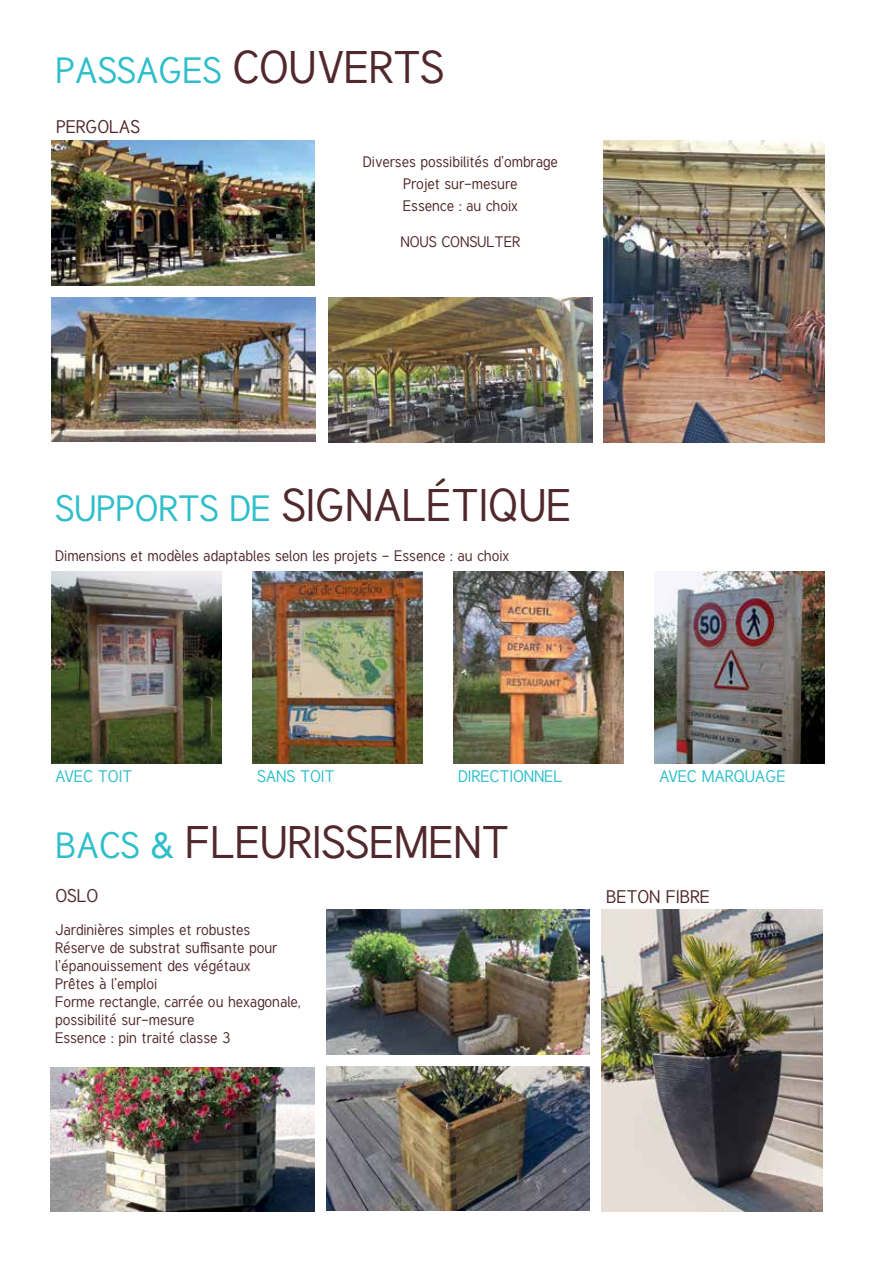
<style>
.page{position:relative;width:893px;height:1263px;background:#fff}
.page>*{position:absolute;margin:0;border:0;box-sizing:border-box;transform-origin:0 0}
.t1{font:45px "Tuffy";color:#51282b}
.t2{font:36px "Tuffy";color:#2ebfca}
.t3{font:18px "Tuffy";color:#51282b}
.t4{font:16.5px "Tuffy";color:#2ebfca}
.t5{font:15px/18px "Tuffy";color:#51282b}
.s1{font-size:45px;color:#51282b}
.s2{font-size:36px;color:#2ebfca}
.s3{font-family:"Helvetica";font-size:36px;color:#2ebfca}
</style>
<div class="page">
<img style="left:326px;top:1066px;width:264px;height:145px">
<img style="left:326px;top:909px;width:264px;height:145px">
<img style="left:51px;top:1067px;width:263px;height:145px">
<img style="left:655px;top:572px;width:170px;height:191px">
<img style="left:454px;top:572px;width:170px;height:191px">
<img style="left:52px;top:572px;width:170px;height:191px">
<img style="left:253px;top:572px;width:170px;height:191px">
<img style="left:52px;top:141px;width:262px;height:144px">
<img style="left:52px;top:297px;width:263px;height:145px">
<img style="left:602px;top:909px;width:221px;height:302px">
<img style="left:604px;top:141px;width:221px;height:302px">
<img style="left:328px;top:298px;width:264px;height:145px">
<h2 class="t2" style="left:56px;top:49px;width:390px">PASSAGES <span class="s1">COUVERTS</span></h2>
<p class="t3" style="left:56px;top:116px;width:85px">PERGOLAS</p>
<p class="t5" style="left:363px;top:150px;width:196px;line-height:22.2px;text-align:center">Diverses possibilités d’ombrage<br>Projet sur-mesure<br>Essence : au choix</p>
<p class="t5" style="left:401px;top:233px;width:121px">NOUS CONSULTER</p>
<h1 class="t1" style="left:55px;top:478px;width:518px"><span class="s2">SUPPORTS DE</span> SIGNALÉTIQUE</h1>
<p class="t5" style="left:55px;top:546px;width:455px">Dimensions et modèles adaptables selon les projets - Essence : au choix</p>
<p class="t4" style="left:55px;top:766px;width:79px">AVEC TOIT</p>
<p class="t4" style="left:257px;top:767px;width:79px">SANS TOIT</p>
<p class="t4" style="left:458px;top:767px;width:106px">DIRECTIONNEL</p>
<p class="t4" style="left:659px;top:767px;width:128px">AVEC MARQUAGE</p>
<h1 class="t1" style="left:55px;top:815px;width:455px"><span class="s2">BACS</span> <span class="s3">&amp;</span> FLEURISSEMENT</h1>
<p class="t3" style="left:55px;top:884px;width:44px">OSLO</p>
<p class="t3" style="left:606px;top:886px;width:105px">BETON FIBRE</p>
<p class="t5" style="left:55px;top:921px;width:247px">Jardinières simples et robustes<br>Réserve de substrat suffisante pour l’épanouissement des végétaux<br>Prêtes à l’emploi<br>Forme rectangle, carrée ou hexagonale, possibilité sur-mesure<br>Essence : pin traité classe 3</p>
</div>
